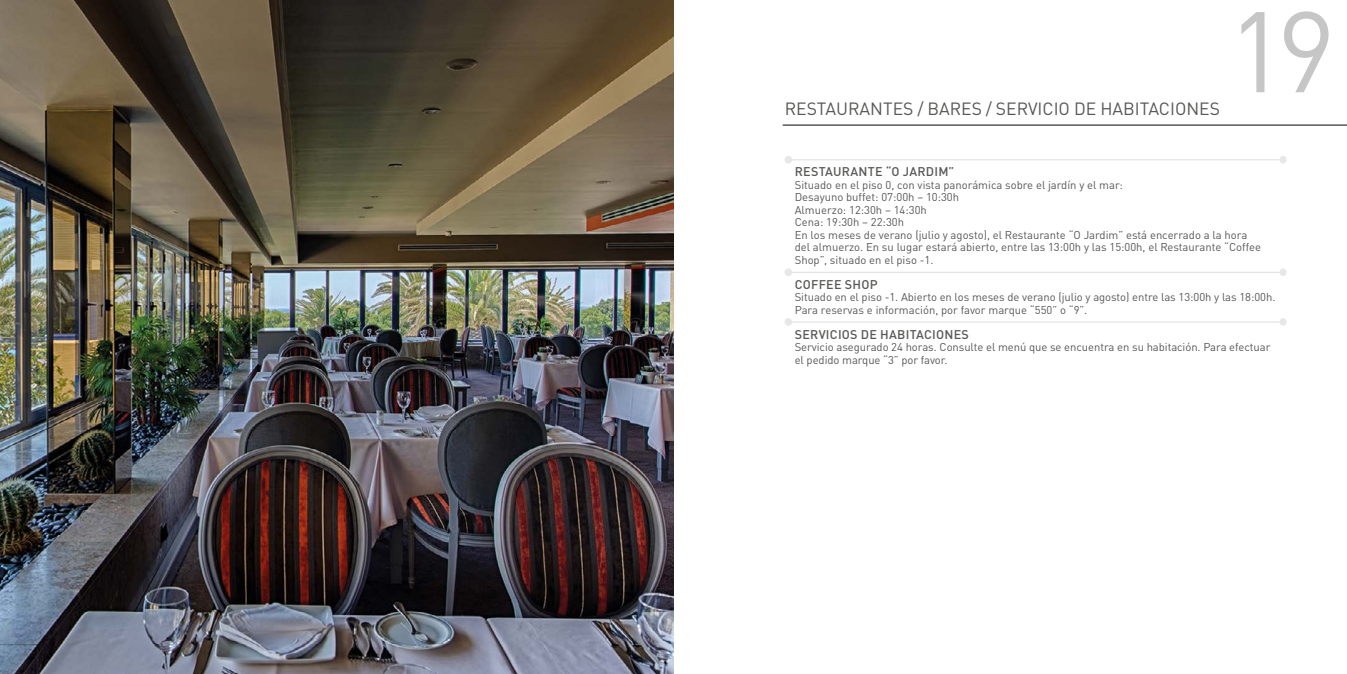
<style>
.page{position:relative;width:1347px;height:674px;background:#fff}
.page>*{position:absolute;margin:0;border:0;box-sizing:border-box;transform-origin:0 0}
.t1{font:112.5px "DIN Pro";color:#c6c6c6}
.t2{font:17.5px "DIN Pro";color:#575756}
.t3{font:500 12.5px "DIN Pro";letter-spacing:.02em;color:#575756}
.t4{font:11.25px/12.5px "DIN Pro";color:#575756}
</style>
<div class="page">
<hr style="left:782px;top:125px;width:564px;height:1px;background:#000">
<hr style="left:788px;top:159px;width:495px;height:1px;background:#e3e4e4">
<div style="left:784px;top:156px;width:8px;height:7px;background:#e7e7e7;border-radius:50%"></div>
<div style="left:1279px;top:156px;width:7px;height:7px;background:#e7e7e7;border-radius:50%"></div>
<hr style="left:788px;top:271px;width:495px;height:2px;background:#e3e4e4">
<div style="left:784px;top:268px;width:8px;height:8px;background:#e7e7e7;border-radius:50%"></div>
<div style="left:1279px;top:268px;width:7px;height:8px;background:#e7e7e7;border-radius:50%"></div>
<hr style="left:788px;top:321px;width:495px;height:1px;background:#e3e4e4">
<div style="left:784px;top:318px;width:8px;height:7px;background:#e7e7e7;border-radius:50%"></div>
<div style="left:1279px;top:318px;width:7px;height:7px;background:#e7e7e7;border-radius:50%"></div>
<img style="left:0;top:0;width:673px;height:673px">
<h2 class="t2" style="left:784px;top:95px;width:437px">RESTAURANTES / BARES / SERVICIO DE HABITACIONES</h2>
<h1 class="t1" style="left:1227px;top:-37px;width:110px">19</h1>
<p class="t3" style="left:795px;top:161px;width:161px">RESTAURANTE “O JARDIM”</p>
<p class="t4" style="left:794px;top:177px;width:468px">Situado en el piso 0, con vista panorámica sobre el jardín y el mar:<br>Desayuno buffet: 07:00h – 10:30h<br>Almuerzo: 12:30h – 14:30h<br>Cena: 19:30h – 22:30h<br>En los meses de verano (julio y agosto), el Restaurante “O Jardim” está encerrado a la hora del almuerzo. En su lugar estará abierto, entre las 13:00h y las 15:00h, el Restaurante “Coffee Shop”, situado en el piso -1.</p>
<p class="t3" style="left:795px;top:274px;width:84px">COFFEE SHOP</p>
<p class="t4" style="left:794px;top:290px;width:482px">Situado en el piso -1. Abierto en los meses de verano (julio y agosto) entre las 13:00h y las 18:00h.<br>Para reservas e información, por favor marque “550” o “9”.</p>
<p class="t3" style="left:795px;top:324px;width:175px">SERVICIOS DE HABITACIONES</p>
<p class="t4" style="left:794px;top:340px;width:477px">Servicio asegurado 24 horas. Consulte el menú que se encuentra en su habitación. Para efectuar el pedido marque “3” por favor.</p>
</div>
